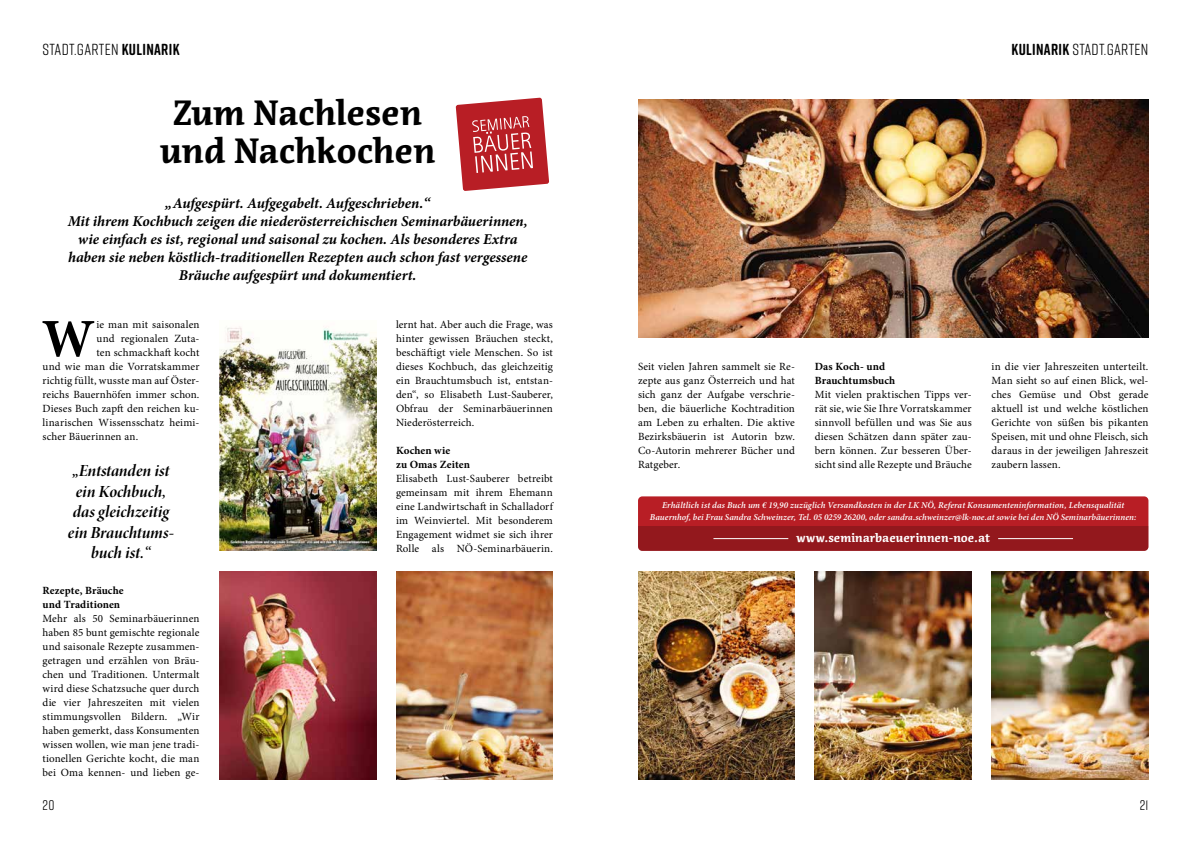
<style>
.page{position:relative;width:1191px;height:842px;background:#fff}
.page>*{position:absolute;margin:0;border:0;box-sizing:border-box;transform-origin:0 0}
.t1{font:700 54.1px "Minion Pro";color:#000}
.t2{font:700 35px/38px "Acuta";letter-spacing:-.005em;color:#000;text-align:center}
.t3{font:17px/20.4px "Minion Pro Bold It Disp";letter-spacing:-.005em;color:#000;text-align:center}
.t4{font:16px "Rift Soft";letter-spacing:.015em;color:#000}
.t5{font:italic 700 15px/18px "Minion Pro";letter-spacing:-.005em;color:#000;text-align:center}
.t6{font:14px "Rift Soft";color:#000}
.t7{font:700 12px "Acuta";color:#fff}
.t8{font:11px/14px "Minion Pro";letter-spacing:.01em;color:#000;text-align:justify}
.t9{font:700 11px/14px "Minion Pro";letter-spacing:.005em;color:#000}
.t10{font:italic 600 9px/12px "Minion Pro";letter-spacing:.01em;color:#fff;text-align:center}
.s1{font-weight:700}
</style>
<div class="page">
<svg style="left:456px;top:98px;width:93px;height:93px"></svg>
<img style="left:219px;top:326px;width:157px;height:225px">
<img style="left:219px;top:571px;width:157px;height:209px">
<img style="left:638px;top:571px;width:157px;height:209px">
<img style="left:396px;top:571px;width:157px;height:209px">
<img style="left:814px;top:571px;width:157px;height:209px">
<img style="left:991px;top:571px;width:157px;height:209px">
<img style="left:638px;top:99px;width:510px;height:239px">
<div style="left:638px;top:496px;width:510px;height:55px;background:#b81e25;border-radius:4px"></div>
<div style="left:638px;top:526px;width:510px;height:25px;background:#93181d"></div>
<hr style="left:713px;top:538px;width:75px;height:1px;background:#fff">
<hr style="left:998px;top:538px;width:75px;height:1px;background:#fff">
<h3 class="t4" style="left:43px;top:38px;width:139px">STADT.GARTEN <span class="s1">KULINARIK</span></h3>
<h3 class="t4" style="left:1011px;top:38px;width:138px"><span class="s1">KULINARIK</span> STADT.GARTEN</h3>
<h2 class="t2" style="left:160px;top:94px;width:277px">Zum Nachlesen und Nachkochen</h2>
<p class="t5" style="left:68px;top:194px;width:461px">„Aufgespürt. Aufgegabelt. Aufgeschrieben.“<br>Mit ihrem Kochbuch zeigen die niederösterreichischen Seminarbäuerinnen, wie einfach es ist, regional und saisonal zu kochen. Als besonderes Extra haben sie neben köstlich-traditionellen Rezepten auch schon fast vergessene Bräuche aufgespürt und dokumentiert.</p>
<h1 class="t1" style="left:42px;top:301px;width:54px">W</h1>
<p class="t8" style="left:97px;top:318px;width:104px">ie man mit saisonalen</p>
<p class="t8" style="left:97px;top:332px;width:104px">und regionalen Zuta-</p>
<p class="t8" style="left:97px;top:346px;width:104px">ten schmackhaft kocht</p>
<p class="t8" style="left:43px;top:360px;width:158px">und wie man die Vorratskammer</p>
<p class="t8" style="left:43px;top:374px;width:158px">richtig füllt, wusste man auf Öster-</p>
<p class="t8" style="left:43px;top:388px;width:158px">reichs Bauernhöfen immer schon.</p>
<p class="t8" style="left:43px;top:402px;width:158px">Dieses Buch zapft den reichen ku-</p>
<p class="t8" style="left:43px;top:416px;width:158px">linarischen Wissensschatz heimi-</p>
<p class="t8" style="left:43px;top:430px;width:97px">scher Bäuerinnen an.</p>
<h3 class="t3" style="left:68px;top:461px;width:108px">„Entstanden ist ein Kochbuch, das gleichzeitig ein Brauchtums&shy;buch ist.“</h3>
<p class="t9" style="left:43px;top:584px;width:83px">Rezepte, Bräuche und Traditionen</p>
<p class="t8" style="left:43px;top:612px;width:158px">Mehr als 50 Seminarbäuerinnen haben 85 bunt gemischte regionale und saisonale Rezepte zusammen&shy;getragen und erzählen von Bräu&shy;chen und Traditionen. Untermalt wird diese Schatzsuche quer durch die vier Jahreszeiten mit vielen stimmungsvollen Bildern. „Wir haben gemerkt, dass Konsumenten wissen wollen, wie man jene tradi&shy;tionellen Gerichte kocht, die man bei Oma kennen- und lieben ge-</p>
<p class="t8" style="left:396px;top:318px;width:158px">lernt hat. Aber auch die Frage, was hinter gewissen Bräuchen steckt, beschäftigt viele Menschen. So ist dieses Kochbuch, das gleichzeitig ein Brauchtumsbuch ist, entstan&shy;den“, so Elisabeth Lust-Sauberer, Obfrau der Seminarbäuerinnen Niederösterreich.</p>
<p class="t9" style="left:396px;top:444px;width:75px">Kochen wie<br>zu Omas Zeiten</p>
<p class="t8" style="left:396px;top:472px;width:158px">Elisabeth Lust-Sauberer betreibt gemeinsam mit ihrem Ehemann eine Landwirtschaft in Schalladorf im Weinviertel. Mit besonderem Engagement widmet sie sich ihrer Rolle als NÖ-Seminarbäuerin.</p>
<p class="t8" style="left:638px;top:360px;width:158px">Seit vielen Jahren sammelt sie Re&shy;zepte aus ganz Österreich und hat sich ganz der Aufgabe verschrie&shy;ben, die bäuerliche Kochtradition am Leben zu erhalten. Die aktive Bezirksbäuerin ist Autorin bzw.<br>Co-Autorin mehrerer Bücher und Ratgeber.</p>
<p class="t9" style="left:814px;top:360px;width:82px">Das Koch- und<br>Brauchtumsbuch</p>
<p class="t8" style="left:814px;top:388px;width:158px">Mit vielen praktischen Tipps ver&shy;rät sie, wie Sie Ihre Vorratskammer sinnvoll befüllen und was Sie aus diesen Schätzen dann später zau&shy;bern können. Zur besseren Über&shy;sicht sind alle Rezepte und Bräuche</p>
<p class="t8" style="left:991px;top:360px;width:158px">in die vier Jahreszeiten unterteilt.<br>Man sieht so auf einen Blick, wel&shy;ches Gemüse und Obst gerade aktuell ist und welche köstlichen Gerichte von süßen bis pikanten Speisen, mit und ohne Fleisch, sich daraus in der jeweiligen Jahreszeit zaubern lassen.</p>
<p class="t10" style="left:650px;top:499px;width:488px">Erhältlich ist das Buch um € 19,90 zuzüglich Versandkosten in der LK NÖ, Referat Konsumenteninformation, Lebensqualität<br>Bauernhof, bei Frau Sandra Schweinzer, Tel. 05 0259 26200, oder sandra.schweinzer@lk-noe.at sowie bei den NÖ Seminarbäuerinnen:</p>
<p class="t7" style="left:796px;top:530px;width:195px">www.seminarbaeuerinnen-noe.at</p>
<p class="t6" style="left:43px;top:796px;width:13px">20</p>
<p class="t6" style="left:1139px;top:796px;width:10px">21</p>
</div>
